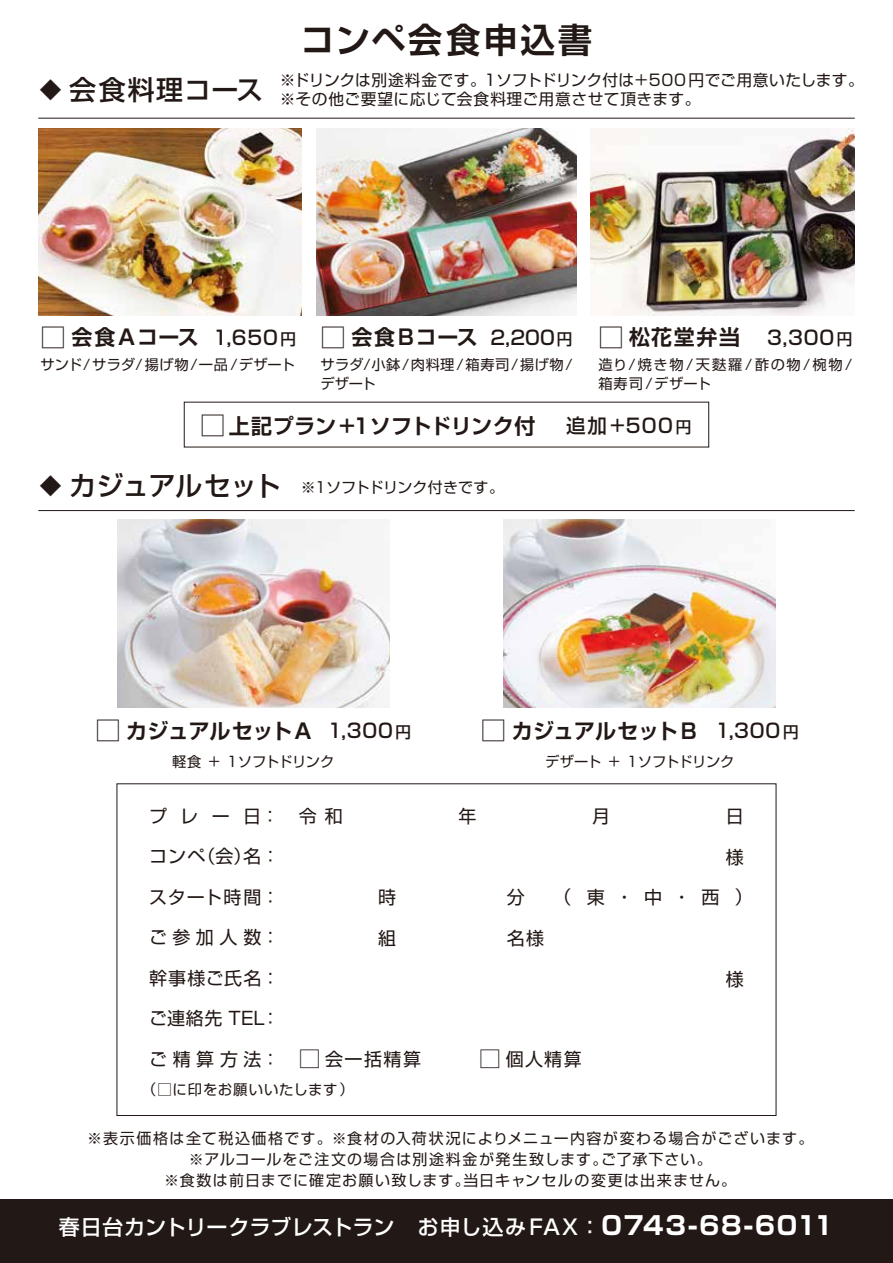
<style>
.page{position:relative;width:893px;height:1263px;background:#fff}
.page>*{position:absolute;margin:0;border:0;box-sizing:border-box;transform-origin:0 0}
.t1{font:700 34.5px "Shin Go Pr 5 De";letter-spacing:.075em;color:#221815}
.t2{font:500 27px "Shin Go Pr 5";letter-spacing:.04em;color:#221815}
.t3{font:500 21px "Shin Go Pr 5";letter-spacing:.005em;color:#fff}
.t4{font:700 21px "Shin Go Pr 5 De";letter-spacing:.035em;color:#221815}
.t5{font:700 21px "Shin Go Pr 5 De";letter-spacing:-.005em;color:#221815}
.t6{font:700 21px "Shin Go Pr 5 De";letter-spacing:.015em;color:#221815}
.t7{font:500 19.5px "Shin Go Pr 5";letter-spacing:.06em;color:#221815}
.t8{font:18px "Shin Go Pr 5";letter-spacing:.075em;color:#221815}
.t9{font:15.75px/19.5px "Shin Go Pr 5";letter-spacing:.025em;color:#221815}
.t10{font:15px/21px "Shin Go Pr 5";letter-spacing:.08em;color:#221815;text-align:center}
.t11{font:15px "Shin Go Pr 5";letter-spacing:-.005em;color:#221815}
.t12{font:14.4px "Shin Go Pr 5";letter-spacing:.055em;color:#221815}
.t13{font:14.25px/19.5px "Shin Go Pr 5";letter-spacing:.015em;color:#221815}
.t14{font:14.25px/19.5px "Shin Go Pr 5";letter-spacing:.1em;color:#221815}
.t15{font:14.25px "Shin Go Pr 5";letter-spacing:-.005em;color:#221815}
.s1{font-family:"Koz Go Pr 6 N";font-weight:400;font-size:21.6px}
.s2{font-size:25.2px}
.s3{font-family:"Shin Go Pr 5";font-weight:500;font-size:19.5px}
.s4{font-family:"Shin Go Pr 5";font-weight:500;font-size:15.6px}
.s5{font-size:15.6px}
.s6{font-family:"Koz Go Pr 6 N";font-size:21.6px}
.s7{font-weight:500;font-size:27px}
.s8{font-size:21.6px}
.s9{font-weight:700;font-size:25.2px}
</style>
<div class="page">
<div style="left:0;top:1199px;width:893px;height:64px;background:#221815"></div>
<img style="left:38px;top:128px;width:264px;height:187px">
<img style="left:591px;top:128px;width:263px;height:187px">
<img style="left:317px;top:128px;width:259px;height:187px">
<img style="left:504px;top:520px;width:272px;height:187px">
<img style="left:117px;top:520px;width:272px;height:187px">
<hr style="left:38px;top:118px;width:817px;height:1px;background:#221815">
<hr style="left:38px;top:510px;width:817px;height:1px;background:#221815">
<h1 class="t1" style="left:301px;top:12px;width:293px">コンペ会食申込書</h1>
<h2 class="t2" style="left:40px;top:67px;width:225px"><span class="s1">◆</span> 会食料理コース</h2>
<p class="t9" style="left:280px;top:69px;width:586px">※ドリンクは別途料金です。1ソフトドリンク付は＋500円でご用意いたします。※その他ご要望に応じて会食料理ご用意させて頂きます。</p>
<h3 class="t4" style="left:41px;top:320px;width:701px"><span class="s2">□</span> 会食Ａコース <span class="s3">1,650</span> <span class="s4">円</span> <span class="s2">□</span> 会食Ｂコース <span class="s3">2,200</span><span class="s4">円</span> <span class="s2">□</span> 松花堂弁当</h3>
<h3 class="t7" style="left:767px;top:322px;width:87px">3,300 <span class="s5">円</span></h3>
<p class="t13" style="left:41px;top:353px;width:256px">サンド/サラダ/揚げ物/一品/デザート</p>
<p class="t13" style="left:321px;top:353px;width:254px">サラダ/小鉢/肉料理/箱寿司/揚げ物/デザート</p>
<p class="t14" style="left:598px;top:353px;width:255px">造り/焼き物/天麩羅/酢の物/椀物/箱寿司/デザート</p>
<h3 class="t6" style="left:200px;top:408px;width:337px"><span class="s2">□</span>上記プラン+1ソフトドリンク付</h3>
<h3 class="t7" style="left:566px;top:410px;width:127px">追加+500 <span class="s5">円</span></h3>
<p class="t11" style="left:40px;top:475px;width:466px"><span class="s6">◆</span> <span class="s7">カジュアルセット</span> ※1ソフトドリンク付きです。</p>
<h3 class="t5" style="left:95px;top:713px;width:317px"><span class="s2">□</span> カジュアルセットA <span class="s3">1,300</span> <span class="s4">円</span></h3>
<h3 class="t5" style="left:481px;top:713px;width:319px"><span class="s2">□</span> カジュアルセットB <span class="s3">1,300</span> <span class="s4">円</span></h3>
<p class="t15" style="left:172px;top:750px;width:164px">軽食 ＋ 1ソフトドリンク</p>
<p class="t15" style="left:545px;top:750px;width:191px">デザート ＋ 1ソフトドリンク</p>
<p class="t8" style="left:149px;top:801px;width:132px">プレー日：</p>
<p class="t8" style="left:149px;top:842px;width:132px">コンペ（会）名：</p>
<p class="t8" style="left:149px;top:882px;width:132px">スタート時間：</p>
<p class="t8" style="left:149px;top:923px;width:132px">ご参加人数：</p>
<p class="t8" style="left:149px;top:963px;width:132px">幹事様ご氏名：</p>
<p class="t8" style="left:149px;top:1004px;width:132px">ご連絡先 TEL：</p>
<p class="t8" style="left:149px;top:1044px;width:132px">ご精算方法：</p>
<p class="t8" style="left:299px;top:801px;width:46px">令 和</p>
<p class="t8" style="left:459px;top:801px;width:19px">年</p>
<p class="t8" style="left:592px;top:801px;width:19px">月</p>
<p class="t8" style="left:726px;top:801px;width:19px">日</p>
<p class="t8" style="left:726px;top:842px;width:19px">様</p>
<p class="t8" style="left:378px;top:883px;width:19px">時</p>
<p class="t8" style="left:507px;top:883px;width:19px">分</p>
<p class="t8" style="left:562px;top:883px;width:183px">( 東 ・ 中 ・ 西 )</p>
<p class="t8" style="left:378px;top:924px;width:19px">組</p>
<p class="t8" style="left:507px;top:924px;width:39px">名様</p>
<p class="t8" style="left:726px;top:964px;width:19px">様</p>
<p class="t8" style="left:299px;top:1044px;width:284px"><span class="s8">□</span> 会一括精算　　　<span class="s8">□</span> 個人精算</p>
<p class="t12" style="left:149px;top:1078px;width:199px">(□に印をお願いいたします)</p>
<p class="t10" style="left:87px;top:1126px;width:728px">※表示価格は全て税込価格です。※食材の入荷状況によりメニュー内容が変わる場合がございます。※アルコールをご注文の場合は別途料金が発生致します。ご了承下さい。<br>※食数は前日までに確定お願い致します。当日キャンセルの変更は出来ません。</p>
<h3 class="t3" style="left:59px;top:1210px;width:777px">春日台カントリークラブレストラン　お申し込み FAX：<span class="s9">0743-68-6011</span></h3>
</div>
